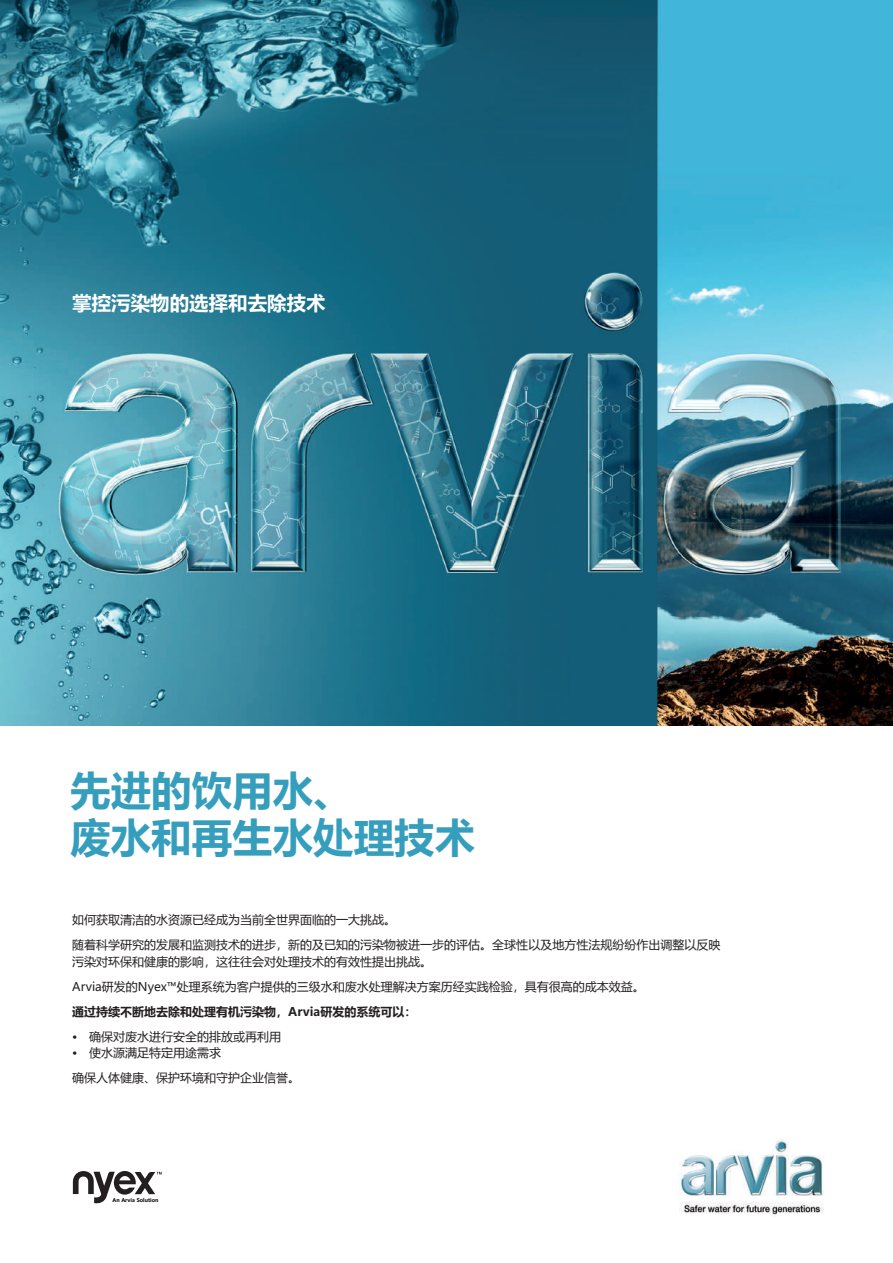
<style>
.page{position:relative;width:893px;height:1263px;background:#fff}
.page>*{position:absolute;margin:0;border:0;box-sizing:border-box;transform-origin:0 0}
.t1{font:700 40.5px/46.5px "Microsoft Ya Hei UI";color:#359ebd}
.t2{font:700 19.5px "Microsoft Ya Hei UI";color:#fff}
.t3{font:12px/25px "Microsoft Ya Hei UI";color:#231f20}
.t4{font:700 12px "Microsoft Ya Hei UI";color:#231f20}
.t5{font:700 5.1px "Microsoft Ya Hei UI";color:#000}
</style>
<div class="page">
<img style="left:0;top:0;width:893px;height:725px">
<svg style="left:73px;top:1171px;width:89px;height:33px"></svg>
<img style="left:679px;top:1139px;width:145px;height:77px">
<h2 class="t2" style="left:72px;top:289px;width:255px">掌控污染物的选择和去除技术</h2>
<h1 class="t1" style="left:70px;top:766px;width:406px">先进的饮用水、<br>废水和再生水处理技术</h1>
<p class="t3" style="left:72px;top:907px;width:649px">如何获取清洁的水资源已经成为当前全世界面临的一大挑战。<br>随着科学研究的发展和监测技术的进步，新的及已知的污染物被进一步的评估。全球性以及地方性法规纷纷作出调整以反映</p>
<p class="t3" style="left:72px;top:948px;width:574px">污染对环保和健康的影响，这往往会对处理技术的有效性提出挑战。<br>Arvia研发的Nyex™处理系统为客户提供的三级水和废水处理解决方案历经实践检验，具有很高的成本效益。</p>
<p class="t4" style="left:72px;top:1003px;width:346px">通过持续不断地去除和处理有机污染物，Arvia研发的系统可以：</p>
<p class="t3" style="left:72px;top:1023px;width:211px">• 确保对废水进行安全的排放或再利用</p>
<p class="t3" style="left:72px;top:1040px;width:229px">• 使水源满足特定用途需求<br>确保人体健康、保护环境和守护企业信誉。</p>
<p class="t5" style="left:113px;top:1196px;width:47px">An Arvia Solution</p>
</div>
